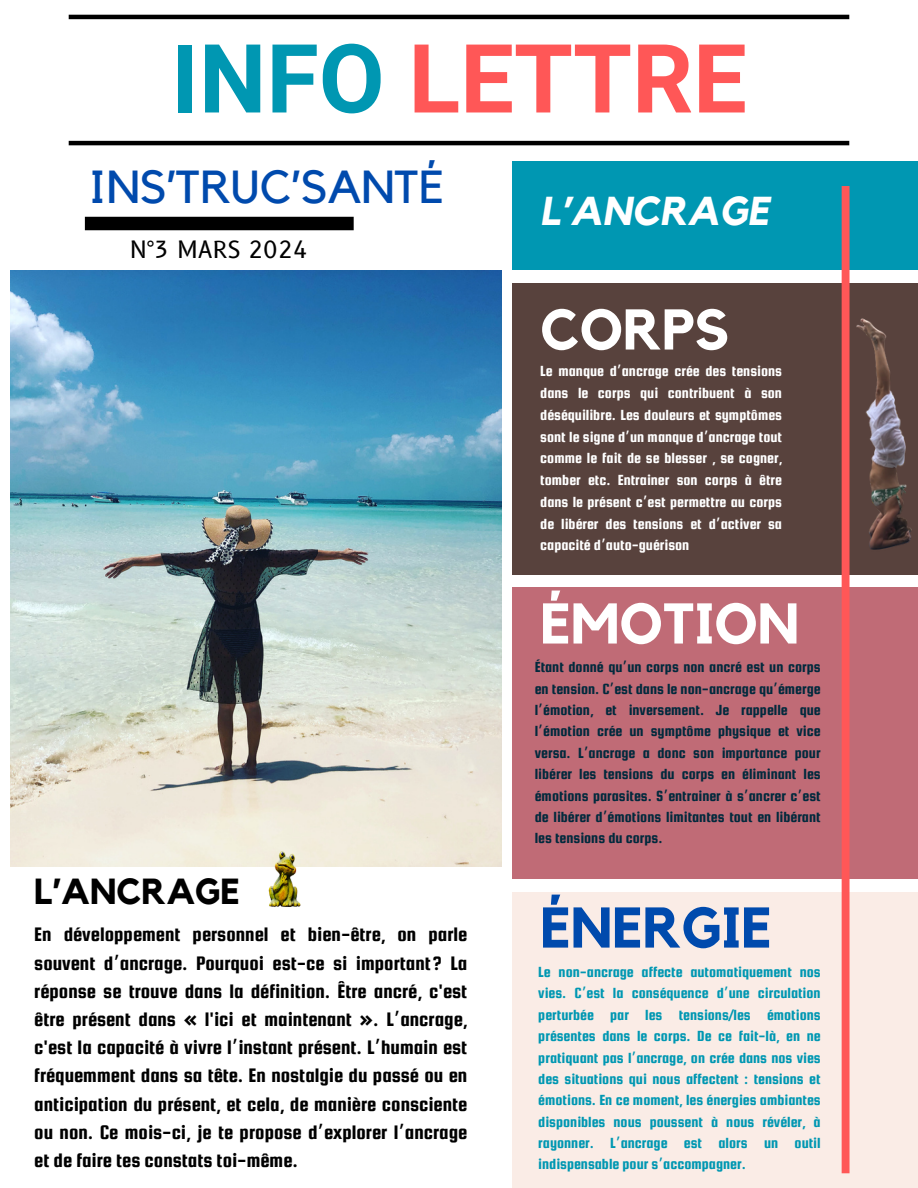
<style>
.page{position:relative;width:918px;height:1188px;background:#fff}
.page>*{position:absolute;margin:0;border:0;box-sizing:border-box;transform-origin:0 0}
.t1{font:700 95.55px "Roboto";color:#ff5757}
.t2{font:700 56.7px "Kollektif";color:#fff}
.t3{font:700 56.7px "Kollektif";color:#004aad}
.t4{font:46.2px "Kollektif";color:#004aad}
.t5{font:italic 700 40.2px "Kollektif";color:#fff}
.t6{font:700 36.15px "Kollektif";color:#000}
.t7{font:23.1px "B612";color:#000}
.t8{font:20.85px/28.2px "Squada One";color:#000;text-align:justify}
.t9{font:15.75px/21.3px "Squada One";color:#0097b2;text-align:justify}
.t10{font:15.75px/21.3px "Squada One";color:#022a3d;text-align:justify}
.t11{font:15.75px/21.8px "Squada One";color:#fff;text-align:justify}
.s1{color:#0097b2}
.s2{font-family:"Noto Sans Gurmukhi"}
</style>
<div class="page">
<img style="left:10px;top:270px;width:492px;height:597px">
<div style="left:85px;top:217px;width:269px;height:13px;background:#000"></div>
<div style="left:512px;top:161px;width:406px;height:109px;background:#0097b2"></div>
<div style="left:512px;top:283px;width:406px;height:292px;background:#58423d"></div>
<div style="left:512px;top:587px;width:406px;height:292px;background:#c06b76"></div>
<div style="left:512px;top:892px;width:406px;height:296px;background:#faece6"></div>
<div style="left:842px;top:186px;width:8px;height:987px;background:#ff5757"></div>
<hr style="left:69px;top:15px;width:780px;height:4px;background:#000">
<hr style="left:69px;top:141px;width:780px;height:4px;background:#000">
<img style="left:263px;top:851px;width:42px;height:56px">
<img style="left:841px;top:310px;width:71px;height:258px">
<h6 class="t1" style="left:171px;top:24px;width:577px"><span class="s1">INFO</span> LETTRE</h6>
<p class="t4" style="left:89px;top:165px;width:357px">INS’TRUC’SANTÉ</p>
<p class="t7" style="left:130px;top:236px;width:180px">N°3 MARS 2024</p>
<h2 class="t6" style="left:34px;top:875px;width:207px">L’ANCRAGE</h2>
<p class="t8" style="left:34px;top:920px;width:435px">En développement personnel et bien-être, on parle souvent d<span class="s2">’</span>ancrage. Pourquoi est-ce si important? La réponse se trouve dans la définition. Être ancré, c'est être présent dans « l'ici et maintenant ». L<span class="s2">’</span>ancrage, c'est la capacité à vivre l<span class="s2">’</span>instant présent. L<span class="s2">’</span>humain est fréquemment dans sa tête. En nostalgie du passé ou en anticipation du présent, et cela, de manière consciente ou non. Ce mois-ci, je te propose d<span class="s2">’</span>explorer l<span class="s2">’</span>ancrage et de faire tes constats toi-même.</p>
<h5 class="t5" style="left:540px;top:193px;width:231px">L’ANCRAGE</h5>
<p class="t2" style="left:540px;top:304px;width:190px">CORPS</p>
<p class="t11" style="left:540px;top:360px;width:243px">Le manque d<span class="s2">’</span>ancrage crée des tensions dans le corps qui contribuent à son déséquilibre. Les douleurs et symptômes sont le signe d<span class="s2">’</span>un manque d<span class="s2">’</span>ancrage tout comme le fait de se blesser , se cogner, tomber etc. Entrainer son corps à être dans le présent c<span class="s2">’</span>est permettre au corps de libérer des tensions et d<span class="s2">’</span>activer sa capacité d<span class="s2">’</span>auto-guérison</p>
<h4 class="t2" style="left:540px;top:598px;width:260px">ÉMOTION</h4>
<h2 class="t10" style="left:535px;top:656px;width:287px">Étant donné qu<span class="s2">’</span>un corps non ancré est un corps en tension. C<span class="s2">’</span>est dans le non-ancrage qu<span class="s2">’</span>émerge l<span class="s2">’</span>émotion, et inversement. Je rappelle que l<span class="s2">’</span>émotion crée un symptôme physique et vice versa. L<span class="s2">’</span>ancrage a donc son importance pour libérer les tensions du corps en éliminant les émotions parasites. S<span class="s2">’</span>entrainer à s<span class="s2">’</span>ancrer c<span class="s2">’</span>est de libérer d<span class="s2">’</span>émotions limitantes tout en libérant les tensions du corps.</h2>
<h2 class="t3" style="left:540px;top:902px;width:233px">ÉNERGIE</h2>
<p class="t9" style="left:538px;top:961px;width:284px">Le non-ancrage affecte automatiquement nos vies. C<span class="s2">’</span>est la conséquence d<span class="s2">’</span>une circulation perturbée par les tensions/les émotions présentes dans le corps. De ce fait-là, en ne pratiquant pas l<span class="s2">’</span>ancrage, on crée dans nos vies des situations qui nous affectent : tensions et émotions. En ce moment, les énergies ambiantes disponibles nous poussent à nous révéler, à rayonner. L<span class="s2">’</span>ancrage est alors un outil indispensable pour s<span class="s2">’</span>accompagner.</p>
</div>
